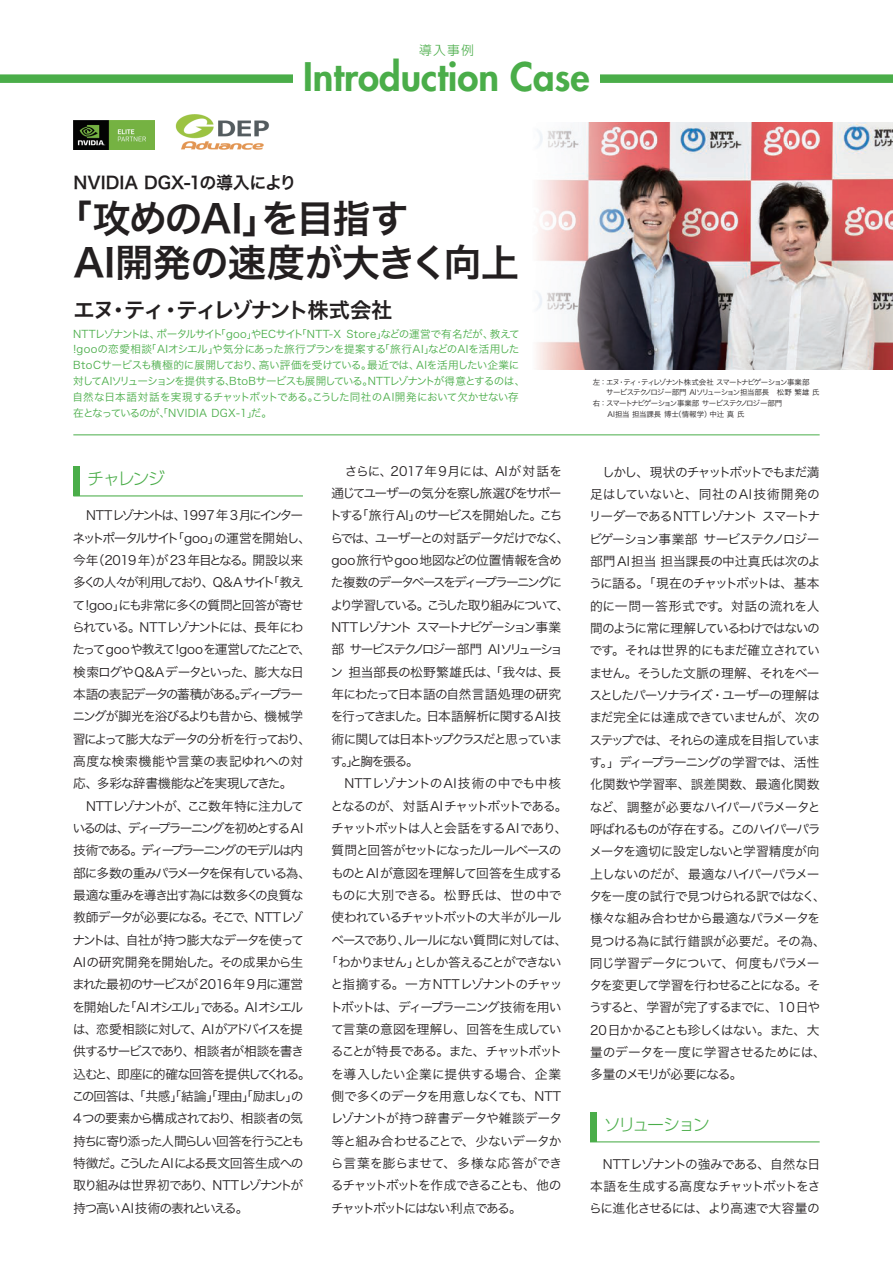
<style>
.page{position:relative;width:893px;height:1263px;background:#fff}
.page>*{position:absolute;margin:0;border:0;box-sizing:border-box;transform-origin:0 0}
.t1{font:38.25px/44.7px "Hira Kaku Pro W6";letter-spacing:-.03em;color:#231f20}
.t2{font:800 38.25px "Futura Std";color:#4aad49}
.t3{font:21.3px "Hira Kaku Pro W6";letter-spacing:-.1em;color:#231f20}
.t4{font:16.95px "Hira Kaku Pro W6";letter-spacing:-.015em;color:#231f20}
.t5{font:300 16.95px "UD Shin Go Pr 6 N";letter-spacing:-.13em;color:#4aad49}
.t6{font:12.75px/22.4px "Hira Kaku Pro W3";letter-spacing:-.105em;color:#231f20}
.t7{font:12.75px/22.4px "Hira Kaku Pro W3";letter-spacing:-.085em;color:#231f20}
.t8{font:12.75px "Hira Kaku Pro W3";letter-spacing:-.125em;color:#231f20}
.t9{font:12.75px "Hira Kaku Pro W3";letter-spacing:-.15em;color:#231f20}
.t10{font:12.75px "Hira Kaku Pro W3";letter-spacing:-.115em;color:#231f20}
.t11{font:12.75px "Hira Kaku Pro W3";letter-spacing:-.11em;color:#231f20}
.t12{font:12.75px "Hira Kaku Pro W3";letter-spacing:-.05em;color:#231f20}
.t13{font:12.75px "Hira Kaku Pro W3";letter-spacing:-.01em;color:#231f20}
.t14{font:12.75px "Hira Kaku Pro W3";letter-spacing:-.02em;color:#231f20}
.t15{font:12.75px "Hira Kaku Pro W3";letter-spacing:-.14em;color:#231f20}
.t16{font:12.75px "Hira Kaku Pro W3";letter-spacing:-.055em;color:#231f20}
.t17{font:12.75px "Hira Kaku Pro W3";letter-spacing:-.12em;color:#231f20}
.t18{font:12.75px "Hira Kaku Pro W3";letter-spacing:.005em;color:#231f20}
.t19{font:12.75px "Hira Kaku Pro W3";letter-spacing:-.145em;color:#231f20}
.t20{font:12.75px "Hira Kaku Pro W3";letter-spacing:-.13em;color:#231f20}
.t21{font:12.75px "Hira Kaku Pro W3";letter-spacing:.015em;color:#231f20}
.t22{font:12.75px "Hira Kaku Pro W3";letter-spacing:-.045em;color:#231f20}
.t23{font:12.75px "Hira Kaku Pro W3";letter-spacing:-.005em;color:#231f20}
.t24{font:12.75px "Hira Kaku Pro W3";color:#231f20}
.t25{font:300 12.75px "UD Shin Go Pr 6 N";color:#4aad49}
.t26{font:10.65px/15.9px "Hira Kaku Pro W3";letter-spacing:-.03em;color:#4aad49}
.t27{font:7.5px/10.6px "Hira Kaku Pro W3";letter-spacing:-.095em;color:#231f20}
</style>
<div class="page">
<div style="left:0;top:74px;width:893px;height:9px;background:#4aad49"></div>
<hr style="left:73px;top:434px;width:747px;height:1px;background:#4aad49">
<div style="left:590px;top:1112px;width:6px;height:30px;background:#4aad49"></div>
<hr style="left:590px;top:1141px;width:230px;height:1px;background:#4aad49">
<div style="left:73px;top:467px;width:7px;height:29px;background:#4aad49"></div>
<hr style="left:73px;top:495px;width:230px;height:1px;background:#4aad49">
<img style="left:536px;top:122px;width:357px;height:247px">
<div style="left:293px;top:60px;width:307px;height:38px;background:#fff"></div>
<img style="left:175px;top:114px;width:94px;height:36px">
<img style="left:73px;top:120px;width:82px;height:30px">
<p class="t25" style="left:419px;top:40px;width:56px">導入事例</p>
<h1 class="t2" style="left:303px;top:53px;width:288px">Introduction Case</h1>
<h3 class="t4" style="left:73px;top:167px;width:225px">NVIDIA DGX-1の導入により</h3>
<h1 class="t1" style="left:73px;top:194px;width:447px;text-indent:-19px">「攻めのAI」を目指す<br>AI開発の速度が大きく向上</h1>
<h2 class="t3" style="left:73px;top:291px;width:321px">エヌ・ティ・ティレゾナント株式会社</h2>
<p class="t26" style="left:73px;top:325px;width:455px">NTTレゾナントは、ポータルサイト「goo」やECサイト「NTT-X Store」などの運営で有名だが、教えて!gooの恋愛相談「AIオシエル」や気分にあった旅行プランを提案する「旅行AI」などのAIを活用したBtoCサービスも積極的に展開しており、高い評価を受けている。最近では、AIを活用したい企業に対してAIソリューションを提供する、BtoBサービスも展開している。NTTレゾナントが得意とするのは、自然な日本語対話を実現するチャットボットである。こうした同社のAI開発において欠かせない存在となっているのが、「NVIDIA DGX-1」だ。</p>
<h3 class="t5" style="left:87px;top:465px;width:79px">チャレンジ</h3>
<p class="t6" style="left:72px;top:504px;width:241px">　NTTレゾナントは、1997 年 3月にインターネットポータルサイト「goo」の運営を開始し、今年（2019年）が23年目となる。開設以来多くの人々が利用しており、Q&amp;A サイト「教えて!goo」にも非常に多くの質問と回答が寄せられている。NTTレゾナントには、長年にわたってgooや教えて!gooを運営してたことで、検索ログやQ&amp;Aデータといった、膨大な日本語の表記データの蓄積がある。ディープラーニングが脚光を浴びるよりも昔から、機械学習によって膨大なデータの分析を行っており、高度な検索機能や言葉の表記ゆれへの対応、多彩な辞書機能などを実現してきた。　NTTレゾナントが、ここ数年特に注力しているのは、ディープラーニングを初めとする AI技術である。ディープラーニングのモデルは内部に多数の重みパラメータを保有している為、最適な重みを導き出す為には数多くの良質な教師データが必要になる。そこで、NTTレゾナントは、自社が持つ膨大なデータを使って<br>AIの研究開発を開始した。その成果から生まれた最初のサービスが 2016 年 9月に運営を開始した「AI オシエル」である。AI オシエルは、恋愛相談に対して、AI がアドバイスを提供するサービスであり、相談者が相談を書き込むと、即座に的確な回答を提供してくれる。この回答は、「共感」「結論」「理由」「励まし」の<br>4つの要素から構成されており、相談者の気持ちに寄り添った人間らしい回答を行うことも特徴だ。こうしたAIによる長文回答生成への取り組みは世界初であり、NTTレゾナントが持つ高いAI 技術の表れといえる。</p>
<p class="t18" style="left:332px;top:460px;width:232px">　さらに、2017年9月には、AIが対話を</p>
<p class="t6" style="left:332px;top:481px;width:231px">通じてユーザーの気分を察し旅選びをサポー</p>
<p class="t17" style="left:329px;top:504px;width:234px">トする「旅行 AI」のサービスを開始した。こち</p>
<p class="t6" style="left:330px;top:526px;width:241px">らでは、ユーザーとの対話データだけでなく、</p>
<p class="t13" style="left:332px;top:549px;width:232px">goo旅行やgoo地図などの位置情報を含め</p>
<p class="t19" style="left:331px;top:571px;width:233px">た複数のデータベースをディープラーニングに</p>
<p class="t9" style="left:330px;top:594px;width:240px">より学習している。こうした取り組みについて、</p>
<p class="t20" style="left:331px;top:616px;width:231px">NTTレゾナント スマートナビゲーション事業</p>
<p class="t9" style="left:332px;top:638px;width:233px">部 サービステクノロジー部門 AIソリューショ</p>
<p class="t14" style="left:330px;top:661px;width:232px">ン 担当部長の松野繁雄氏は、「我々は、長</p>
<p class="t22" style="left:331px;top:683px;width:231px">年にわたって日本語の自然言語処理の研究</p>
<p class="t7" style="left:331px;top:704px;width:232px">を行ってきました。日本語解析に関するAI 技</p>
<p class="t15" style="left:332px;top:727px;width:232px">術に関しては日本トップクラスだと思っていま</p>
<p class="t7" style="left:331px;top:749px;width:90px">す。」と胸を張る。</p>
<p class="t21" style="left:332px;top:772px;width:231px">　NTTレゾナントのAI技術の中でも中核</p>
<p class="t10" style="left:330px;top:794px;width:239px">となるのが、対話 AI チャットボットである。</p>
<p class="t7" style="left:331px;top:816px;width:238px">チャットボットは人と会話をするAIであり、</p>
<p class="t7" style="left:332px;top:838px;width:232px">質問と回答がセットになったルールベースの</p>
<p class="t12" style="left:331px;top:861px;width:232px">ものとAIが意図を理解して回答を生成する</p>
<p class="t23" style="left:331px;top:884px;width:232px">ものに大別できる。松野氏は、世の中で</p>
<p class="t10" style="left:332px;top:906px;width:231px">使われているチャットボットの大半がルール</p>
<p class="t11" style="left:331px;top:928px;width:238px">ベースであり、ルールにない質問に対しては、</p>
<p class="t8" style="left:325px;top:951px;width:238px">「わかりません」としか答えることができない</p>
<p class="t7" style="left:330px;top:972px;width:233px">と指摘する。一方 NTTレゾナントのチャッ</p>
<p class="t11" style="left:330px;top:995px;width:233px">トボットは、ディープラーニング技術を用い</p>
<p class="t16" style="left:331px;top:1018px;width:232px">て言葉の意図を理解し、回答を生成してい</p>
<p class="t8" style="left:331px;top:1040px;width:233px">ることが特長である。また、チャットボット</p>
<p class="t13" style="left:331px;top:1062px;width:232px">を導入したい企業に提供する場合、企業</p>
<p class="t12" style="left:332px;top:1085px;width:231px">側で多くのデータを用意しなくても、NTT</p>
<p class="t14" style="left:331px;top:1107px;width:233px">レゾナントが持つ辞書データや雑談データ</p>
<p class="t16" style="left:332px;top:1129px;width:231px">等と組み合わせることで、少ないデータか</p>
<p class="t24" style="left:331px;top:1152px;width:233px">ら言葉を膨らませて、多様な応答ができ</p>
<p class="t8" style="left:331px;top:1174px;width:232px">るチャットボットを作成できることも、他の</p>
<p class="t15" style="left:331px;top:1196px;width:192px">チャットボットにはない利点である。</p>
<p class="t27" style="left:593px;top:376px;width:228px">左：エヌ・ティ・ティレゾナント株式会社 スマートナビゲーション事業部<br>　 サービステクノロジー部門 AIソリューション担当部長　松野 繁雄 氏右：スマートナビゲーション事業部 サービステクノロジー部門<br>　 AI担当 担当課長 博士（情報学）中辻 真 氏</p>
<p class="t7" style="left:589px;top:460px;width:239px">　しかし、現状のチャットボットでもまだ満足はしていないと、同社のAI技術開発のリーダーであるNTTレゾナント スマートナビゲーション事業部 サービステクノロジー部門AI担当 担当課長の中辻真氏は次のように語る。「現在のチャットボットは、基本的に一問一答形式です。対話の流れを人間のように常に理解しているわけではないのです。それは世界的にもまだ確立されていません。そうした文脈の理解、それをベースとしたパーソナライズ・ユーザーの理解はまだ完全には達成できていませんが、次のステップでは、それらの達成を目指しています。」ディープラーニングの学習では、活性化関数や学習率、誤差関数、最適化関数など、調整が必要なハイパーパラメータと呼ばれるものが存在する。このハイパーパラメータを適切に設定しないと学習精度が向上しないのだが、最適なハイパーパラメータを一度の試行で見つけられる訳ではなく、様々な組み合わせから最適なパラメータを見つける為に試行錯誤が必要だ。その為、同じ学習データについて、何度もパラメータを変更して学習を行わせることになる。そうすると、学習が完了するまでに、10日や<br>20日かかることも珍しくはない。また、大量のデータを一度に学習させるためには、多量のメモリが必要になる。</p>
<h3 class="t5" style="left:604px;top:1111px;width:107px">ソリューション</h3>
<p class="t7" style="left:589px;top:1152px;width:233px;text-align:justify">　NTTレゾナントの強みである、自然な日本語を生成する高度なチャットボットをさらに進化させるには、より高速で大容量の</p>
</div>
